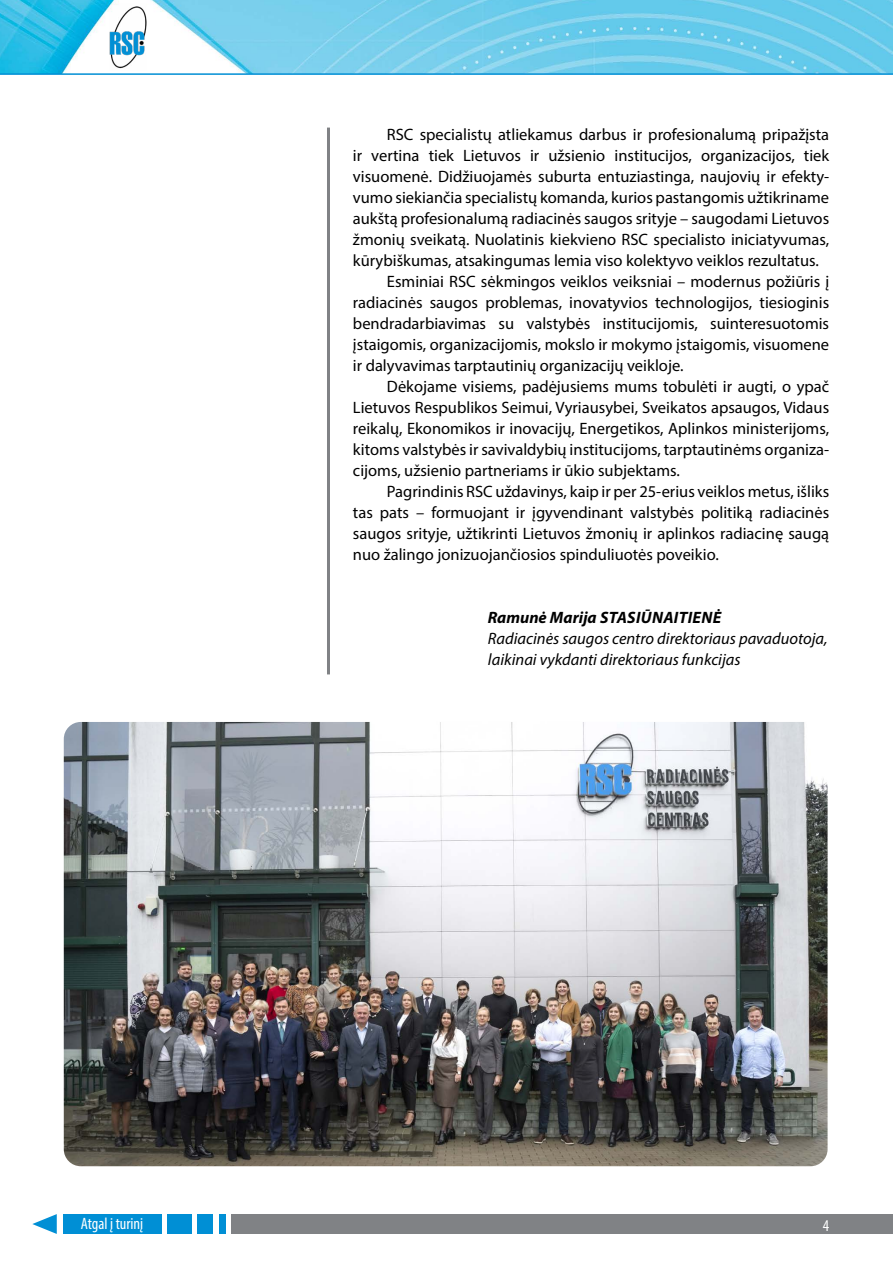
<style>
.page{position:relative;width:893px;height:1263px;background:#fff}
.page>*{position:absolute;margin:0;border:0;box-sizing:border-box;transform-origin:0 0}
.t1{font:16.5px "Myriad Pro";color:#000}
.t2{font:italic 16.5px/21px "Myriad Pro";color:#000}
.t3{font:italic 700 16.5px "Myriad Pro";letter-spacing:.02em;color:#000}
.t4{font:condensed 16.5px "Myriad Pro";color:#fff}
</style>
<div class="page">
<img style="left:0;top:0;width:893px;height:73px">
<hr style="left:0;top:73px;width:893px;height:2px;background:#008fd5">
<img style="left:109px;top:3px;width:38px;height:67px">
<div style="left:63px;top:1214px;width:98px;height:20px;background:#008fd5"></div>
<svg style="left:32px;top:1214px;width:25px;height:20px"></svg>
<div style="left:167px;top:1214px;width:25px;height:20px;background:#008fd5"></div>
<div style="left:198px;top:1214px;width:15px;height:20px;background:#008fd5"></div>
<div style="left:219px;top:1214px;width:7px;height:20px;background:#008fd5"></div>
<div style="left:232px;top:1214px;width:661px;height:20px;background:#808285"></div>
<hr style="left:327px;top:128px;width:3px;height:546px;background:#808285">
<img style="left:64px;top:722px;width:764px;height:444px">
<p class="t1" style="left:387px;top:124px;width:444px">RSC specialistų atliekamus darbus ir profesionalumą pripažįsta</p>
<p class="t1" style="left:353px;top:145px;width:478px">ir vertina tiek Lietuvos ir užsienio institucijos, organizacijos, tiek</p>
<p class="t1" style="left:353px;top:166px;width:477px">visuomenė. Didžiuojamės suburta entuziastinga, naujovių ir efekty-</p>
<p class="t1" style="left:353px;top:187px;width:478px">vumo siekiančia specialistų komanda, kurios pastangomis užtikriname</p>
<p class="t1" style="left:353px;top:208px;width:478px">aukštą profesionalumą radiacinės saugos srityje – saugodami Lietuvos</p>
<p class="t1" style="left:353px;top:229px;width:478px">žmonių sveikatą. Nuolatinis kiekvieno RSC specialisto iniciatyvumas,</p>
<p class="t1" style="left:353px;top:250px;width:467px">kūrybiškumas, atsakingumas lemia viso kolektyvo veiklos rezultatus.</p>
<p class="t1" style="left:387px;top:271px;width:444px">Esminiai RSC sėkmingos veiklos veiksniai – modernus požiūris į</p>
<p class="t1" style="left:353px;top:292px;width:478px">radiacinės saugos problemas, inovatyvios technologijos, tiesioginis</p>
<p class="t1" style="left:353px;top:313px;width:478px">bendradarbiavimas su valstybės institucijomis, suinteresuotomis</p>
<p class="t1" style="left:353px;top:334px;width:478px">įstaigomis, organizacijomis, mokslo ir mokymo įstaigomis, visuomene</p>
<p class="t1" style="left:353px;top:355px;width:332px">ir dalyvavimas tarptautinių organizacijų veikloje.</p>
<p class="t1" style="left:387px;top:376px;width:444px">Dėkojame visiems, padėjusiems mums tobulėti ir augti, o ypač</p>
<p class="t1" style="left:353px;top:397px;width:478px">Lietuvos Respublikos Seimui, Vyriausybei, Sveikatos apsaugos, Vidaus</p>
<p class="t1" style="left:353px;top:418px;width:478px">reikalų, Ekonomikos ir inovacijų, Energetikos, Aplinkos ministerijoms,</p>
<p class="t1" style="left:353px;top:439px;width:477px">kitoms valstybės ir savivaldybių institucijoms, tarptautinėms organiza-</p>
<p class="t1" style="left:353px;top:460px;width:329px">cijoms, užsienio partneriams ir ūkio subjektams.</p>
<p class="t1" style="left:387px;top:481px;width:444px">Pagrindinis RSC uždavinys, kaip ir per 25-erius veiklos metus, išliks</p>
<p class="t1" style="left:353px;top:502px;width:478px">tas pats – formuojant ir įgyvendinant valstybės politiką radiacinės</p>
<p class="t1" style="left:353px;top:523px;width:478px">saugos srityje, užtikrinti Lietuvos žmonių ir aplinkos radiacinę saugą</p>
<p class="t1" style="left:353px;top:544px;width:367px">nuo žalingo jonizuojančiosios spinduliuotės poveikio.</p>
<p class="t3" style="left:488px;top:607px;width:235px">Ramunė Marija STASIŪNAITIENĖ</p>
<p class="t2" style="left:488px;top:628px;width:341px">Radiacinės saugos centro direktoriaus pavaduotoja, laikinai vykdanti direktoriaus funkcijas</p>
<p class="t4" style="left:81px;top:1213px;width:64px">Atgal į turinį</p>
<p class="t4" style="left:823px;top:1215px;width:8px">4</p>
</div>
